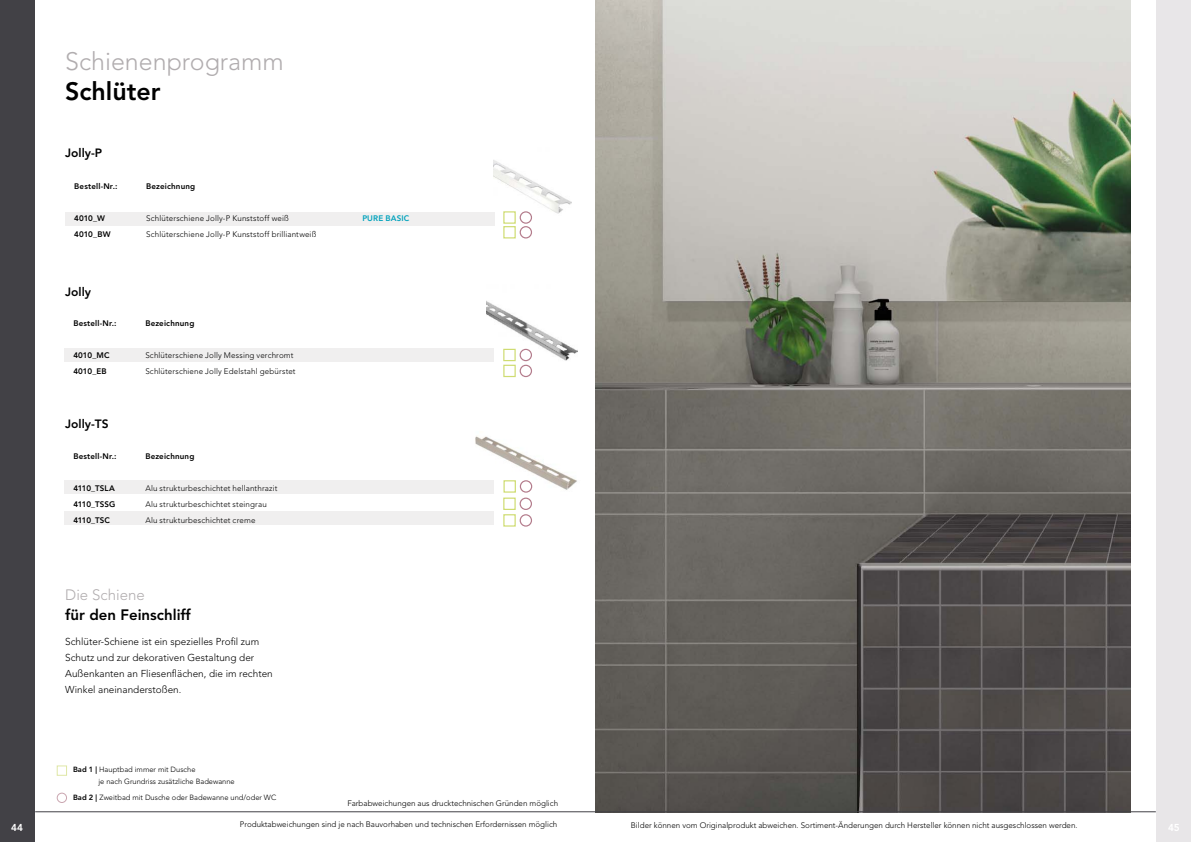
<style>
.page{position:relative;width:1191px;height:842px;background:#fff}
.page>*{position:absolute;margin:0;border:0;box-sizing:border-box;transform-origin:0 0}
.t1{font:300 25px "Avenir LT Std";color:#b1adaf}
.t2{font:800 25px "Avenir LT Std";color:#000}
.t3{font:800 15px "Avenir LT Std";color:#000}
.t4{font:300 15px "Avenir LT Std";color:#b1adaf}
.t5{font:800 12px "Avenir LT Std";color:#000}
.t6{font:300 10px/16px "Avenir LT Std";color:#000}
.t7{font:800 10px "Avenir LT Std";color:#fff}
.t8{font:300 8px "Avenir LT Std";letter-spacing:.005em;color:#000}
.t9{font:800 8px "Avenir LT Std";letter-spacing:.015em;color:#000}
.t10{font:800 8px "Avenir LT Std";letter-spacing:-.015em;color:#000}
.t11{font:800 8px "Avenir LT Std";letter-spacing:.015em;color:#00a2bc}
.t12{font:300 7.5px/12px "Avenir LT Std";color:#000}
.s1{font-weight:800}
</style>
<div class="page">
<div style="left:64px;top:480px;width:430px;height:13px;background:#f0efef"></div>
<img style="left:595px;top:0;width:535px;height:811px">
<hr style="left:35px;top:811px;width:1120px;height:1px;background:#424146">
<div style="left:0;top:0;width:34px;height:842px;background:#424146"></div>
<div style="left:1157px;top:0;width:34px;height:842px;background:#e8e6e8"></div>
<div style="left:65px;top:212px;width:430px;height:14px;background:#f0efef"></div>
<div style="left:503px;top:226px;width:13px;height:12px;background:#fff;border:1px solid #cfdc71"></div>
<div style="left:519px;top:226px;width:13px;height:12px;border:1px solid #b37b8b;border-radius:50%"></div>
<svg style="left:503px;top:376px;width:13px;height:1px"></svg>
<div style="left:519px;top:365px;width:13px;height:12px;border:1px solid #b37b8b;border-radius:50%"></div>
<div style="left:57px;top:793px;width:10px;height:10px;border:1px solid #caa6b0;border-radius:50%"></div>
<div style="left:57px;top:765px;width:10px;height:11px;border:1px solid #dfe7a6"></div>
<div style="left:64px;top:348px;width:430px;height:14px;background:#f0efef"></div>
<div style="left:503px;top:498px;width:12px;height:12px;background:#fff;border:1px solid #cfdc71"></div>
<div style="left:519px;top:498px;width:13px;height:12px;border:1px solid #b37b8b;border-radius:50%"></div>
<div style="left:503px;top:514px;width:13px;height:13px;background:#fff;border:1px solid #cfdc71"></div>
<svg style="left:520px;top:515px;width:11px;height:11px"></svg>
<div style="left:519px;top:514px;width:13px;height:13px;border:1px solid #b37b8b;border-radius:50%"></div>
<div style="left:64px;top:511px;width:430px;height:13px;background:#f0efef"></div>
<img style="left:472px;top:436px;width:105px;height:66px">
<img style="left:486px;top:301px;width:91px;height:75px">
<img style="left:494px;top:160px;width:78px;height:64px">
<h1 class="t1" style="left:65px;top:47px;width:220px">Schienenprogramm</h1>
<h1 class="t2" style="left:65px;top:76px;width:97px">Schlüter</h1>
<h3 class="t5" style="left:65px;top:146px;width:38px">Jolly-P</h3>
<p class="t9" style="left:74px;top:182px;width:45px">Bestell-Nr.:</p>
<p class="t9" style="left:146px;top:182px;width:50px">Bezeichnung</p>
<p class="t9" style="left:74px;top:214px;width:32px">4010_W</p>
<p class="t8" style="left:146px;top:214px;width:144px">Schlüterschiene Jolly-P Kunststoff weiß</p>
<p class="t11" style="left:362px;top:214px;width:48px">PURE BASIC</p>
<p class="t9" style="left:74px;top:230px;width:38px">4010_BW</p>
<p class="t8" style="left:146px;top:230px;width:172px">Schlüterschiene Jolly-P Kunststoff brilliantweiß</p>
<h3 class="t5" style="left:65px;top:285px;width:27px">Jolly</h3>
<p class="t9" style="left:73px;top:319px;width:45px">Bestell-Nr.:</p>
<p class="t9" style="left:145px;top:319px;width:50px">Bezeichnung</p>
<p class="t9" style="left:73px;top:351px;width:38px">4010_MC</p>
<p class="t8" style="left:145px;top:351px;width:150px">Schlüterschiene Jolly Messing verchromt</p>
<p class="t9" style="left:73px;top:367px;width:35px">4010_EB</p>
<p class="t8" style="left:145px;top:367px;width:152px">Schlüterschiene Jolly Edelstahl gebürstet</p>
<h3 class="t5" style="left:65px;top:417px;width:45px">Jolly-TS</h3>
<p class="t9" style="left:73px;top:451px;width:45px">Bestell-Nr.:</p>
<p class="t9" style="left:145px;top:451px;width:50px">Bezeichnung</p>
<p class="t10" style="left:73px;top:483px;width:43px">4110_TSLA</p>
<p class="t8" style="left:145px;top:483px;width:134px">Alu strukturbeschichtet hellanthrazit</p>
<p class="t10" style="left:73px;top:499px;width:43px">4110_TSSG</p>
<p class="t8" style="left:145px;top:499px;width:123px">Alu strukturbeschichtet steingrau</p>
<p class="t9" style="left:73px;top:515px;width:38px">4110_TSC</p>
<p class="t8" style="left:145px;top:515px;width:112px">Alu strukturbeschichtet creme</p>
<h2 class="t4" style="left:65px;top:586px;width:81px">Die Schiene</h2>
<h2 class="t3" style="left:65px;top:606px;width:127px">für den Feinschliff</h2>
<p class="t6" style="left:65px;top:633px;width:209px">Schlüter-Schiene ist ein spezielles Profil zum Schutz und zur dekorativen Gestaltung der Außenkanten an Fliesenflächen, die im rechten Winkel aneinanderstoßen.</p>
<p class="t12" style="left:98px;top:764px;width:138px;text-indent:-25px"><span class="s1">Bad 1 |</span> Hauptbad immer mit Dusche<br>je nach Grundriss zusätzliche Badewanne</p>
<p class="t12" style="left:73px;top:792px;width:205px"><span class="s1">Bad 2 |</span> Zweitbad mit Dusche oder Badewanne und/oder WC</p>
<p class="t8" style="left:347px;top:799px;width:212px">Farbabweichungen aus drucktechnischen Gründen möglich</p>
<p class="t8" style="left:240px;top:820px;width:319px">Produktabweichungen sind je nach Bauvorhaben und technischen Erfordernissen möglich</p>
<p class="t8" style="left:631px;top:821px;width:448px">Bilder können vom Originalprodukt abweichen. Sortiment-Änderungen durch Hersteller können nicht ausgeschlossen werden.</p>
<p class="t7" style="left:11px;top:822px;width:13px">44</p>
<p class="t7" style="left:1168px;top:822px;width:13px">45</p>
</div>
